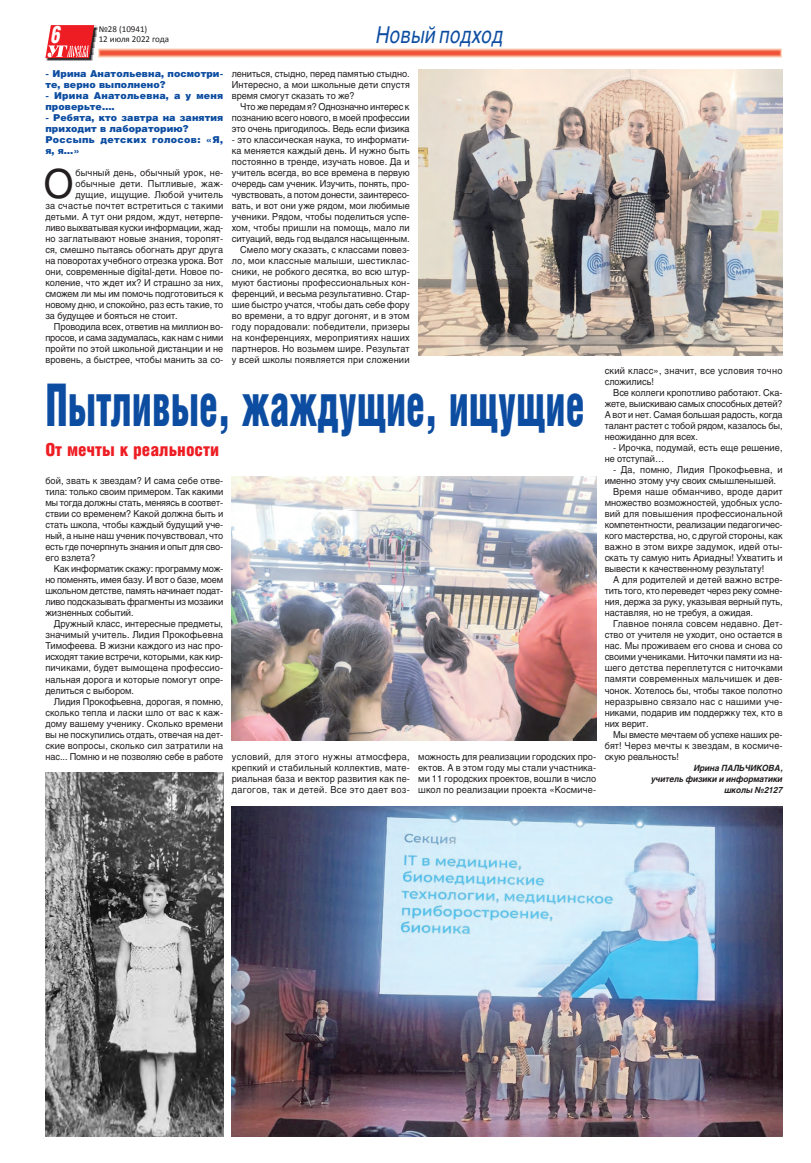
<style>
.page{position:relative;width:811px;height:1163px;background:#fff}
.page>*{position:absolute;margin:0;border:0;box-sizing:border-box;transform-origin:0 0}
.Заголовок_темный_пло{font:900 59px "Helios Cond";color:#0d4da1;scale:.68 1}
.Текст_с_фонарем{font:39.8px "Helios";color:#231f20;scale:.96 1}
.t1{font:italic 900 24px "Helios Cond";color:#fff;scale:.8 1}
.Супер_рубрика{font:italic 23px "Helios";letter-spacing:.03em;color:#0d4da1;scale:.8 1}
.Подзаголовок{font:900 18px "Helios Cond";color:#ee1d23}
.Текст{font:9.5px/11px "Helios";letter-spacing:-.005em;color:#231f20;text-align:justify;scale:.96 1}
.Текст_с_фонарем-2{font:9.5px "Helios";letter-spacing:.005em;color:#231f20;scale:.96 1}
.Врез{font:900 9.5px/11px "Helios";letter-spacing:.01em;color:#0d4da1}
.Текст-2{font:9.5px/11px "Helios";letter-spacing:.025em;color:#231f20;scale:.96 1}
.Врез-2{font:900 9.5px/11px "Helios";letter-spacing:.035em;color:#0d4da1}
.t2{font:9px/9.9px "Calibri";color:#231f20}
.Подпись{font:italic 700 8.5px "Helios";letter-spacing:-.005em;color:#231f20;scale:.96 1}
</style>
<div class="page">
<img style="left:46px;top:58px;width:47px;height:3px">
<img style="left:94px;top:27px;width:3px;height:14px">
<svg style="left:45px;top:25px;width:49px;height:33px"></svg>
<img style="left:98px;top:48px;width:684px;height:10px">
<img style="left:232px;top:476px;width:364px;height:264px">
<img style="left:45px;top:772px;width:178px;height:364px">
<img style="left:232px;top:806px;width:550px;height:330px">
<img style="left:418px;top:69px;width:364px;height:286px">
<p class="t1" style="left:51px;top:21px;width:14px">6</p>
<p class="t2" style="left:99px;top:24px;width:72px">№28 (10941)<br>12 июля 2022 года</p>
<p class="Врез" style="left:45px;top:68px;width:179px">- Ирина Анатольевна, посмотри&shy;те, верно выполнено?</p>
<p class="Врез" style="left:45px;top:90px;width:179px">- Ирина Анатольевна, а у меня проверьте….</p>
<p class="Врез" style="left:45px;top:112px;width:179px">- Ребята, кто завтра на занятия приходит в лабораторию?</p>
<p class="Врез-2" style="left:45px;top:134px;width:179px">Россыпь детских голосов: «Я, я, я…»</p>
<p class="Текст_с_фонарем" style="left:44px;top:160px;width:33px">О</p>
<p class="Текст_с_фонарем-2" style="left:75px;top:167px;width:156px">бычный день, обычный урок, не-</p>
<p class="Текст_с_фонарем-2" style="left:75px;top:178px;width:156px">обычные дети. Пытливые, жаж-</p>
<p class="Текст_с_фонарем-2" style="left:75px;top:189px;width:156px">дущие, ищущие. Любой учитель</p>
<p class="Текст_с_фонарем-2" style="left:45px;top:200px;width:187px">за счастье почтет встретиться с такими</p>
<p class="Текст_с_фонарем-2" style="left:45px;top:211px;width:187px">детьми. А тут они рядом, ждут, нетерпе-</p>
<p class="Текст_с_фонарем-2" style="left:45px;top:222px;width:187px">ливо выхватывая куски информации, жад-</p>
<p class="Текст_с_фонарем-2" style="left:45px;top:233px;width:187px">но заглатывают новые знания, торопят-</p>
<p class="Текст_с_фонарем-2" style="left:45px;top:244px;width:187px">ся, смешно пытаясь обогнать друг друга</p>
<p class="Текст_с_фонарем-2" style="left:45px;top:255px;width:187px">на поворотах учебного отрезка урока. Вот</p>
<p class="Текст_с_фонарем-2" style="left:45px;top:266px;width:187px">они, современные digital-дети. Новое по-</p>
<p class="Текст_с_фонарем-2" style="left:45px;top:277px;width:187px">коление, что ждет их? И страшно за них,</p>
<p class="Текст_с_фонарем-2" style="left:45px;top:288px;width:187px">сможем ли мы им помочь подготовиться к</p>
<p class="Текст_с_фонарем-2" style="left:45px;top:299px;width:187px">новому дню, и спокойно, раз есть такие, то</p>
<p class="Текст_с_фонарем-2" style="left:45px;top:310px;width:139px">за будущее и бояться не стоит.</p>
<p class="Текст" style="left:45px;top:321px;width:187px;text-indent:9px">Проводила всех, ответив на миллион во&shy;просов, и сама задумалась, как нам с ними пройти по этой школьной дистанции и не вровень, а быстрее, чтобы манить за со-</p>
<p class="Супер_рубрика" style="left:376px;top:21px;width:160px">Новый подход</p>
<p class="Текст" style="left:232px;top:68px;width:187px">лениться, стыдно, перед памятью стыдно.<br>Интересно, а мои школьные дети спустя время смогут сказать то же?</p>
<p class="Текст" style="left:232px;top:101px;width:187px;text-indent:8px">Что же передам я? Однозначно интерес к познанию всего нового, в моей профессии это очень пригодилось. Ведь если физика</p>
<p class="Текст" style="left:232px;top:134px;width:187px">- это классическая наука, то информати&shy;ка меняется каждый день. И нужно быть постоянно в тренде, изучать новое. Да и учитель всегда, во все времена в первую очередь сам ученик. Изучить, понять, про&shy;чувствовать, а потом донести, заинтересо&shy;вать, и вот они уже рядом, мои любимые ученики. Рядом, чтобы поделиться успе&shy;хом, чтобы пришли на помощь, мало ли ситуаций, ведь год выдался насыщенным.</p>
<p class="Текст" style="left:232px;top:244px;width:187px;text-indent:8px">Смело могу сказать, с классами повез&shy;ло, мои классные малыши, шестиклас&shy;сники, не робкого десятка, во всю штур&shy;муют бастионы профессиональных кон&shy;ференций, и весьма результативно. Стар&shy;шие быстро учатся, чтобы дать себе фору во времени, а то вдруг догонят, и в этом году порадовали: победители, призеры на конференциях, мероприятиях наших партнеров. Но возьмем шире. Результат у всей школы появляется при сложении</p>
<p class="Заголовок_темный_пло" style="left:45px;top:371px;width:794px">Пытливые, жаждущие, ищущие</p>
<p class="Подзаголовок" style="left:45px;top:439px;width:175px">От мечты к реальности</p>
<p class="Текст" style="left:45px;top:475px;width:187px">бой, звать к звездам? И сама себе отве&shy;тила: только своим примером. Так какими мы тогда должны стать, меняясь в соответ&shy;ствии со временем? Какой должна быть и стать школа, чтобы каждый будущий уче&shy;ный, а ныне наш ученик почувствовал, что есть где почерпнуть знания и опыт для сво&shy;его взлета?</p>
<p class="Текст" style="left:45px;top:563px;width:187px;text-indent:9px">Как информатик скажу: программу мож&shy;но поменять, имея базу. И вот о базе, моем школьном детстве, память начинает подат&shy;ливо подсказывать фрагменты из мозаики жизненных событий.</p>
<p class="Текст" style="left:45px;top:618px;width:187px;text-indent:8px">Дружный класс, интересные предметы, значимый учитель. Лидия Прокофьевна Тимофеева. В жизни каждого из нас про&shy;исходят такие встречи, которыми, как кир&shy;пичиками, будет вымощена профессио&shy;нальная дорога и которые помогут опре&shy;делиться с выбором.</p>
<p class="Текст" style="left:45px;top:695px;width:187px;text-indent:8px">Лидия Прокофьевна, дорогая, я помню, сколько тепла и ласки шло от вас к каж&shy;дому вашему ученику. Сколько времени вы не поскупились отдать, отвечая на дет&shy;ские вопросы, сколько сил затратили на нас... Помню и не позволяю себе в работе</p>
<p class="Текст" style="left:232px;top:750px;width:187px">условий, для этого нужны атмосфера, крепкий и стабильный коллектив, мате&shy;риальная база и вектор развития как пе&shy;дагогов, так и детей. Все это дает воз-</p>
<p class="Текст" style="left:418px;top:750px;width:187px">можность для реализации городских про&shy;ектов. А в этом году мы стали участника&shy;ми 11 городских проектов, вошли в число школ по реализации проекта «Космиче-</p>
<p class="Текст-2" style="left:604px;top:365px;width:187px">ский класс», значит, все условия точно сложились!</p>
<p class="Текст" style="left:604px;top:387px;width:187px;text-indent:9px">Все коллеги кропотливо работают. Ска&shy;жете, выискиваю самых способных детей?<br>А вот и нет. Самая большая радость, когда талант растет с тобой рядом, казалось бы, неожиданно для всех.</p>
<p class="Текст" style="left:604px;top:442px;width:187px;text-indent:8px">- Ирочка, подумай, есть еще решение, не отступай…</p>
<p class="Текст" style="left:604px;top:464px;width:187px;text-indent:8px">- Да, помню, Лидия Прокофьевна, и именно этому учу своих смышленышей.</p>
<p class="Текст" style="left:604px;top:486px;width:187px;text-indent:8px">Время наше обманчиво, вроде дарит множество возможностей, удобных усло&shy;вий для повышения профессиональной компетентности, реализации педагогичес&shy;кого мастерства, но, с другой стороны, как важно в этом вихре задумок, идей оты&shy;скать ту самую нить Ариадны! Ухватить и вывести к качественному результату!</p>
<p class="Текст" style="left:604px;top:574px;width:187px;text-indent:9px">А для родителей и детей важно встре&shy;тить того, кто переведет через реку сомне&shy;ния, держа за руку, указывая верный путь, наставляя, но не требуя, а ожидая.</p>
<p class="Текст" style="left:604px;top:618px;width:187px;text-indent:9px">Главное поняла совсем недавно. Дет&shy;ство от учителя не уходит, оно остается в нас. Мы проживаем его снова и снова со своими учениками. Ниточки памяти из на&shy;шего детства переплетутся с ниточками памяти современных мальчишек и дев&shy;чонок. Хотелось бы, чтобы такое полотно неразрывно связало нас с нашими уче&shy;никами, подарив им поддержку тех, кто в них верит.</p>
<p class="Текст" style="left:604px;top:728px;width:187px;text-indent:9px">Мы вместе мечтаем об успехе наших ре&shy;бят! Через мечты к звездам, в космиче&shy;скую реальность!</p>
<p class="Подпись" style="left:694px;top:762px;width:94px">Ирина ПАЛЬЧИКОВА,</p>
<p class="Подпись" style="left:651px;top:773px;width:139px">учитель физики и информатики</p>
<p class="Подпись" style="left:724px;top:784px;width:62px">школы №2127</p>
</div>
